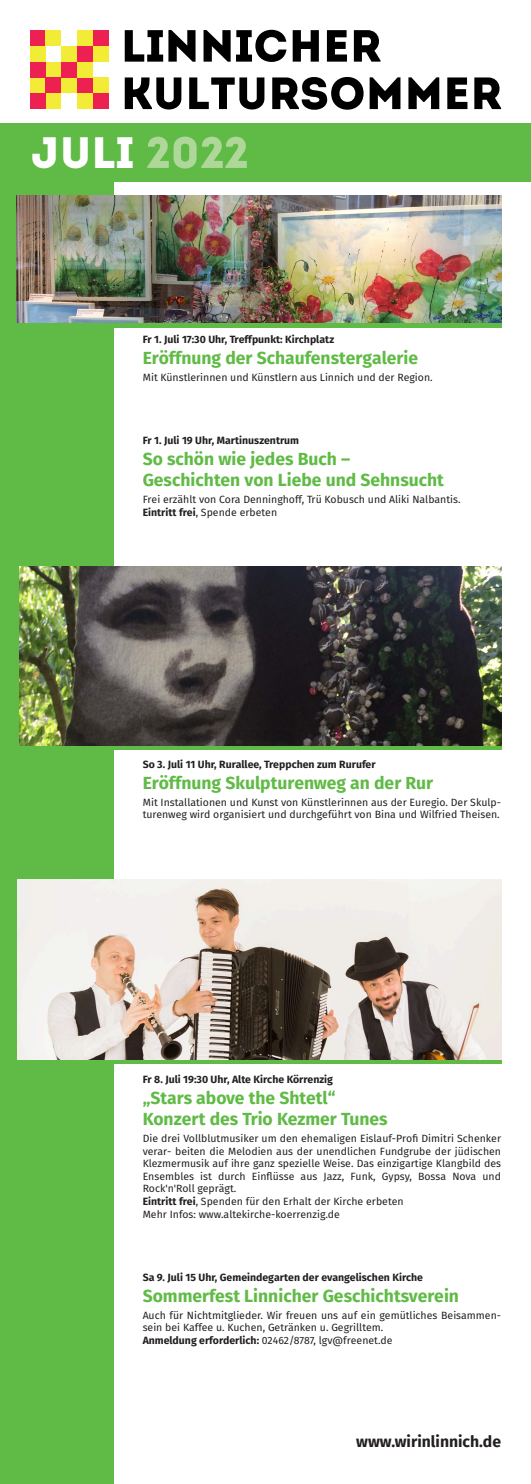
<style>
.page{position:relative;width:531px;height:1484px;background:#fff}
.page>*{position:absolute;margin:0;border:0;box-sizing:border-box;transform-origin:0 0}
.t1{font:43.93px "Intro";color:#fff}
.t2{font:700 17.5px/21px "Fira Sans";color:#60bb46}
.t3{font:700 15.75px "Fira Sans";color:#231f20}
.t4{font:10.5px/12.6px "Fira Sans";color:#231f20}
.t5{font:700 10.5px "Fira Sans";color:#231f20}
.s1{font-weight:700}
</style>
<div class="page">
<div style="left:0;top:123px;width:114px;height:1360px;background:#60bb46"></div>
<img style="left:19px;top:745px;width:482px;height:5px">
<img style="left:19px;top:566px;width:482px;height:179px">
<img style="left:17px;top:884px;width:484px;height:179px">
<img style="left:18px;top:880px;width:483px;height:179px">
<svg style="left:125px;top:30px;width:71px;height:32px"></svg>
<svg style="left:204px;top:30px;width:82px;height:32px"></svg>
<svg style="left:293px;top:30px;width:26px;height:32px"></svg>
<svg style="left:327px;top:30px;width:20px;height:32px"></svg>
<svg style="left:354px;top:30px;width:27px;height:32px"></svg>
<svg style="left:125px;top:77px;width:56px;height:32px"></svg>
<svg style="left:189px;top:77px;width:75px;height:32px"></svg>
<svg style="left:272px;top:77px;width:92px;height:33px"></svg>
<svg style="left:370px;top:77px;width:30px;height:32px"></svg>
<svg style="left:408px;top:77px;width:31px;height:32px"></svg>
<svg style="left:447px;top:77px;width:20px;height:32px"></svg>
<svg style="left:474px;top:77px;width:28px;height:32px"></svg>
<div style="left:30px;top:30px;width:16px;height:16px;background:#ed2151"></div>
<div style="left:77px;top:77px;width:16px;height:16px;background:#ed2151"></div>
<div style="left:46px;top:30px;width:15px;height:16px;background:#f3ec36"></div>
<div style="left:61px;top:46px;width:16px;height:16px;background:#f3ec36"></div>
<div style="left:77px;top:30px;width:16px;height:16px;background:#f3ec36"></div>
<div style="left:93px;top:46px;width:16px;height:16px;background:#f3ec36"></div>
<div style="left:77px;top:62px;width:16px;height:15px;background:#f3ec36"></div>
<div style="left:93px;top:77px;width:16px;height:16px;background:#f3ec36"></div>
<div style="left:77px;top:93px;width:16px;height:16px;background:#f3ec36"></div>
<div style="left:61px;top:77px;width:16px;height:16px;background:#f3ec36"></div>
<div style="left:46px;top:93px;width:15px;height:16px;background:#f3ec36"></div>
<div style="left:30px;top:77px;width:16px;height:16px;background:#f3ec36"></div>
<div style="left:46px;top:62px;width:15px;height:15px;background:#f3ec36"></div>
<div style="left:30px;top:46px;width:16px;height:16px;background:#f3ec36"></div>
<div style="left:93px;top:93px;width:16px;height:16px;background:#ed2151"></div>
<div style="left:30px;top:62px;width:16px;height:15px;background:#ed2151"></div>
<div style="left:30px;top:93px;width:16px;height:16px;background:#ed2151"></div>
<div style="left:46px;top:77px;width:15px;height:16px;background:#ed2151"></div>
<div style="left:61px;top:62px;width:16px;height:15px;background:#ed2151"></div>
<div style="left:77px;top:46px;width:16px;height:16px;background:#ed2151"></div>
<div style="left:93px;top:30px;width:16px;height:16px;background:#ed2151"></div>
<div style="left:5px;top:123px;width:526px;height:59px;background:#60bb46"></div>
<img style="left:147px;top:137px;width:100px;height:31px">
<hr style="left:114px;top:323px;width:387px;height:4px;background:#60bb46">
<img style="left:17px;top:196px;width:484px;height:127px">
<h1 class="t1" style="left:31px;top:135px;width:105px">JuLi</h1>
<p class="t5" style="left:143px;top:333px;width:193px">Fr 1. Juli 17:30 Uhr, Treffpunkt: Kirchplatz</p>
<h2 class="t2" style="left:143px;top:347px;width:277px">Eröffnung der Schaufenstergalerie</h2>
<p class="t4" style="left:143px;top:371px;width:291px">Mit Künstlerinnen und Künstlern aus Linnich und der Region.</p>
<p class="t5" style="left:143px;top:434px;width:158px">Fr 1. Juli 19 Uhr, Martinuszentrum</p>
<h2 class="t2" style="left:143px;top:448px;width:303px">So schön wie jedes Buch –<br>Geschichten von Liebe und Sehnsucht</h2>
<p class="t4" style="left:143px;top:493px;width:319px">Frei erzählt von Cora Denninghoff, Trü Kobusch und Aliki Nalbantis.<br><span class="s1">Eintritt frei</span>, Spende erbeten</p>
<p class="t5" style="left:143px;top:757px;width:234px">So 3. Juli 11 Uhr, Rurallee, Treppchen zum Rurufer</p>
<h2 class="t2" style="left:143px;top:772px;width:292px">Eröffnung Skulpturenweg an der Rur</h2>
<p class="t4" style="left:143px;top:795px;width:360px">Mit Installationen und Kunst von Künstlerinnen aus der Euregio. Der Skulp&shy;turenweg wird organisiert und durchgeführt von Bina und Wilfried Theisen.</p>
<p class="t5" style="left:143px;top:1073px;width:192px">Fr 8. Juli 19:30 Uhr, Alte Kirche Körrenzig</p>
<h2 class="t2" style="left:143px;top:1087px;width:246px">„Stars above the Shtetl“<br>Konzert des Trio Kezmer Tunes</h2>
<p class="t4" style="left:143px;top:1132px;width:360px">Die drei Vollblutmusiker um den ehemaligen Eislauf-Profi Dimitri Schenker verar- beiten die Melodien aus der unendlichen Fundgrube der jüdischen Klezmermusik auf ihre ganz spezielle Weise. Das einzigartige Klangbild des Ensembles ist durch Einflüsse aus Jazz, Funk, Gypsy, Bossa Nova und Rock'n'Roll geprägt.<br><span class="s1">Eintritt frei</span>, Spenden für den Erhalt der Kirche erbeten<br>Mehr Infos: www.altekirche-koerrenzig.de</p>
<p class="t5" style="left:143px;top:1270px;width:282px">Sa 9. Juli 15 Uhr, Gemeindegarten der evangelischen Kirche</p>
<h2 class="t2" style="left:143px;top:1285px;width:318px">Sommerfest Linnicher Geschichtsverein</h2>
<p class="t4" style="left:143px;top:1308px;width:360px">Auch für Nichtmitglieder. Wir freuen uns auf ein gemütliches Beisammen&shy;sein bei Kaffee u. Kuchen, Getränken u. Gegrilltem.<br><span class="s1">Anmeldung erforderlich:</span> 02462/8787, lgv@freenet.de</p>
<h3 class="t3" style="left:356px;top:1432px;width:146px">www.wirinlinnich.de</h3>
</div>
